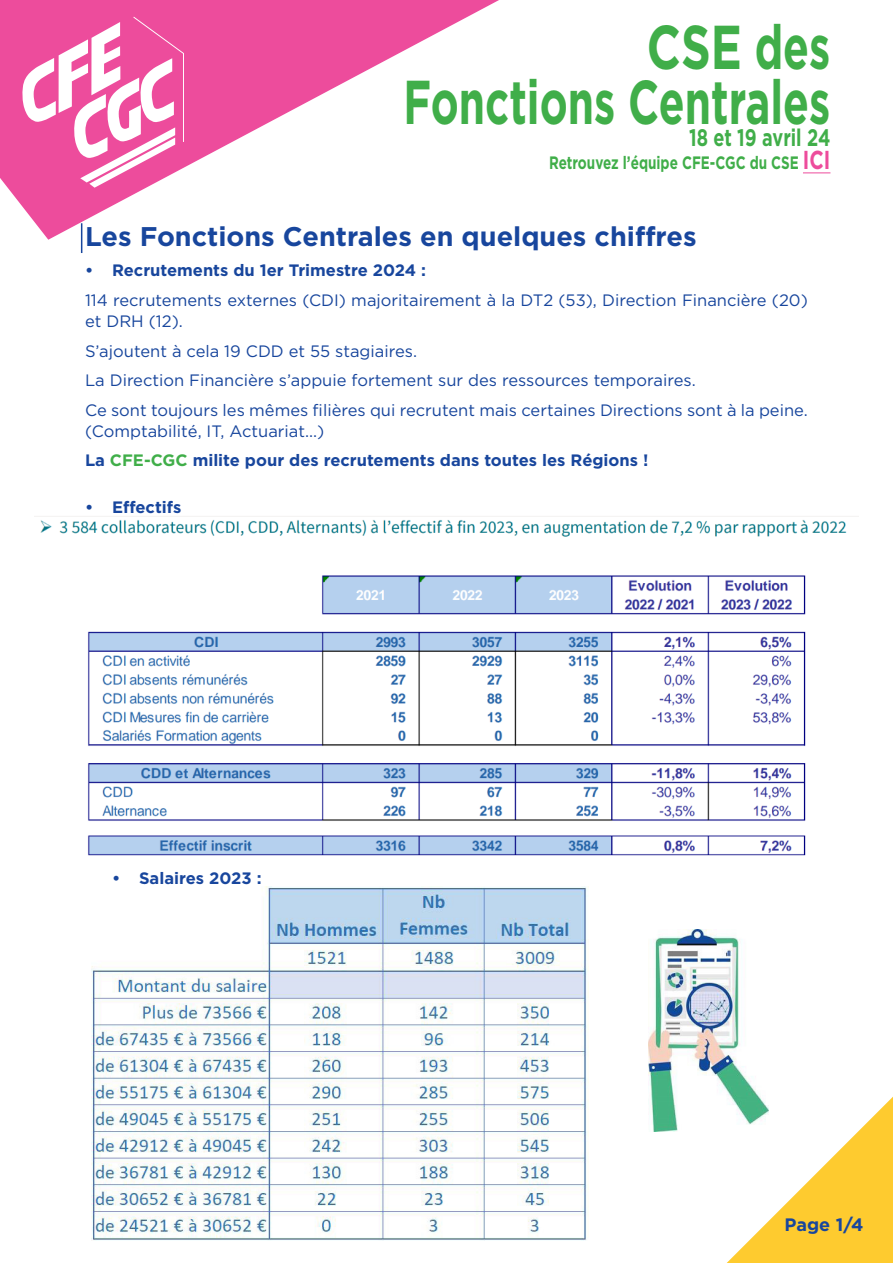
<style>
.page{position:relative;width:893px;height:1263px;background:#fff}
.page>*{position:absolute;margin:0;border:0;box-sizing:border-box;transform-origin:0 0}
.t1{font:700 61.8px "Gotham";color:#40ae49;scale:.68 1}
.t2{font:700 61.8px "Gotham";color:#40ae49;scale:.75 1}
.t3{font:700 27px "Gotham";color:#18469d}
.t4{font:700 24px "Gotham";color:#40ae49;scale:.75 1}
.t5{font:700 18px "Gotham";color:#40ae49;scale:.75 1}
.t6{font:700 18px "Gotham";color:#18469d}
.t7{font:16.5px/21px "Gotham";color:#18469d}
.t8{font:700 16.5px "Gotham";color:#18469d}
.s1{font-size:25.95px;color:#ed4c9c}
.s2{color:#40ae49}
</style>
<div class="page">
<svg style="left:0;top:0;width:499px;height:240px"></svg>
<svg style="left:803px;top:173px;width:27px;height:1px"></svg>
<svg style="left:727px;top:1097px;width:166px;height:166px"></svg>
<svg style="left:22px;top:17px;width:162px;height:171px"></svg>
<hr style="left:81px;top:223px;width:1px;height:30px;background:#18469d">
<img style="left:34px;top:516px;width:825px;height:340px">
<img style="left:92px;top:887px;width:497px;height:354px">
<img style="left:648px;top:929px;width:120px;height:202px">
<p class="t2" style="left:647px;top:11px;width:246px">CSE des</p>
<p class="t1" style="left:404px;top:67px;width:629px">Fonctions Centrales</p>
<p class="t4" style="left:689px;top:124px;width:190px">18 et 19 avril 24</p>
<p class="t5" style="left:549px;top:153px;width:377px">Retrouvez l’équipe CFE-CGC du CSE <span class="s1">ICI</span></p>
<p class="t3" style="left:85px;top:221px;width:613px">Les Fonctions Centrales en quelques chiffres</p>
<p class="t8" style="left:85px;top:261px;width:343px">• Recrutements du 1er Trimestre 2024 :</p>
<p class="t7" style="left:85px;top:289px;width:724px">114 recrutements externes (CDI) majoritairement à la DT2 (53), Direction Financière (20) et DRH (12).</p>
<p class="t7" style="left:85px;top:340px;width:334px">S’ajoutent à cela 19 CDD et 55 stagiaires.</p>
<p class="t7" style="left:85px;top:369px;width:612px">La Direction Financière s’appuie fortement sur des ressources temporaires.</p>
<p class="t7" style="left:85px;top:399px;width:724px">Ce sont toujours les mêmes filières qui recrutent mais certaines Directions sont à la peine. (Comptabilité, IT, Actuariat...)</p>
<p class="t8" style="left:85px;top:451px;width:565px">La <span class="s2">CFE-CGC</span> milite pour des recrutements dans toutes les Régions !</p>
<p class="t8" style="left:85px;top:498px;width:98px">• Effectifs</p>
<p class="t8" style="left:112px;top:868px;width:151px">• Salaires 2023 :</p>
<p class="t6" style="left:785px;top:1215px;width:80px">Page 1/4</p>
</div>
